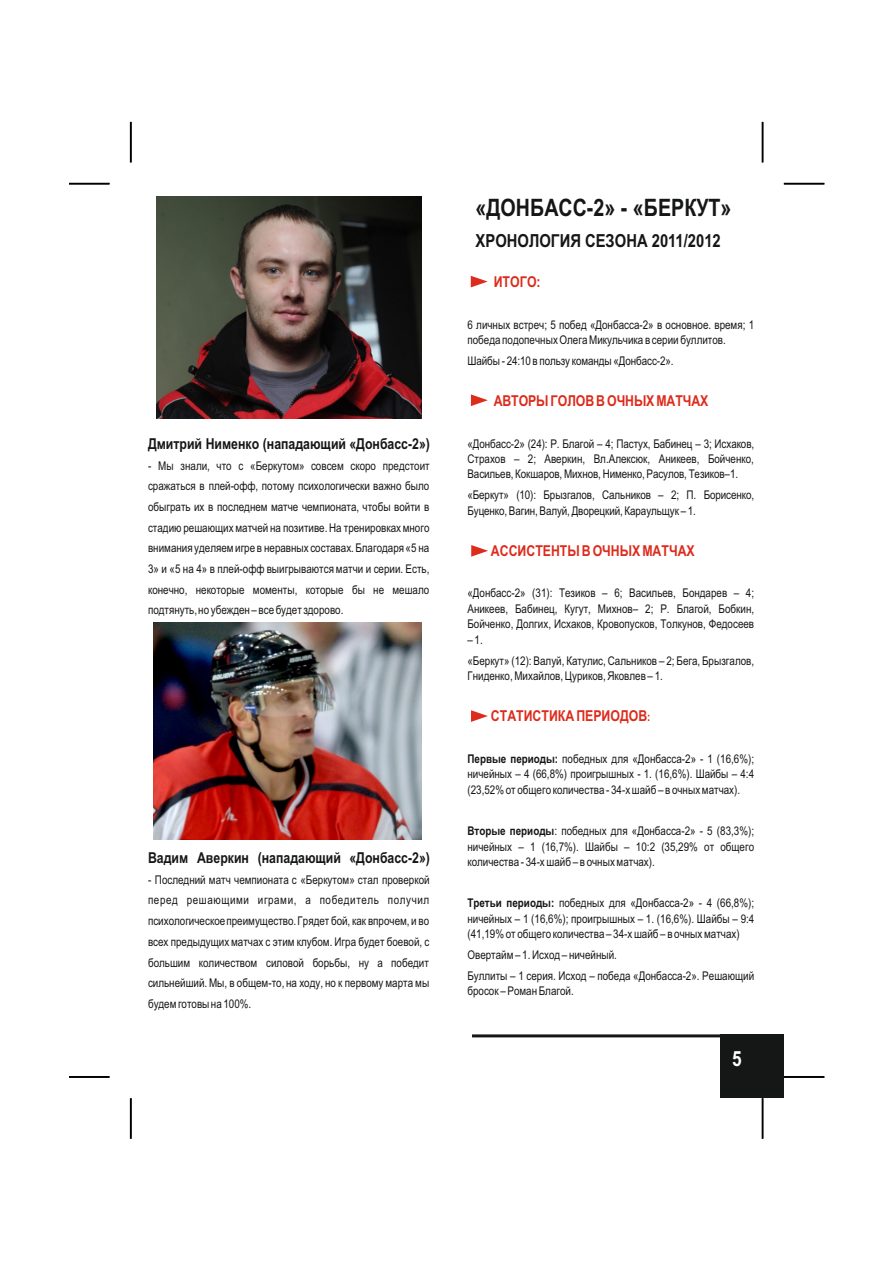
<style>
.page{position:relative;width:893px;height:1262px;background:#fff}
.page>*{position:absolute;margin:0;border:0;box-sizing:border-box;transform-origin:0 0}
.t1{font:700 24px "Arial Narrow";color:#151616}
.t2{font:700 21px "Arial Narrow";color:#fff}
.t3{font:700 18px "Arial Narrow";color:#151616}
.t4{font:700 15px "Arial Narrow";color:#151616}
.t5{font:700 15px "Arial Narrow";color:#dd2b1c}
.t6{font:12px/20.7px "Arial Narrow";color:#151616;text-align:justify}
.s1{font-size:12px}
.s2{font-weight:700}
</style>
<div class="page">
<svg style="left:471px;top:276px;width:16px;height:11px"></svg>
<svg style="left:471px;top:394px;width:17px;height:12px"></svg>
<svg style="left:471px;top:545px;width:17px;height:11px"></svg>
<svg style="left:471px;top:710px;width:17px;height:12px"></svg>
<div style="left:720px;top:1034px;width:64px;height:64px;background:#151616"></div>
<hr style="left:69px;top:183px;width:40px;height:2px;background:#000">
<hr style="left:783px;top:183px;width:41px;height:2px;background:#000">
<hr style="left:130px;top:122px;width:2px;height:40px;background:#000">
<hr style="left:130px;top:1098px;width:2px;height:40px;background:#000">
<hr style="left:761px;top:122px;width:2px;height:40px;background:#000">
<hr style="left:761px;top:1098px;width:2px;height:40px;background:#000">
<hr style="left:69px;top:1076px;width:40px;height:1px;background:#000">
<hr style="left:783px;top:1076px;width:41px;height:1px;background:#000">
<hr style="left:472px;top:1034px;width:248px;height:3px;background:#151616">
<img style="left:157px;top:197px;width:264px;height:222px">
<img style="left:153px;top:622px;width:268px;height:218px">
<p class="t4" style="left:148px;top:438px;width:283px">Дмитрий Нименко (нападающий «Донбасс-2»)</p>
<p class="t6" style="left:148px;top:456px;width:283px">- Мы знали, что с «Беркутом» совсем скоро предстоит сражаться в плей-офф, потому психологически важно было обыграть их в последнем матче чемпионата, чтобы войти в стадию решающих матчей на позитиве. На тренировках много внимания уделяем игре в неравных составах. Благодаря «5 на 3» и «5 на 4» в плей-офф выигрываются матчи и серии. Есть, конечно, некоторые моменты, которые бы не мешало подтянуть, но убежден – все будет здорово.</p>
<p class="t4" style="left:148px;top:852px;width:283px">Вадим Аверкин (нападающий «Донбасс-2»)</p>
<p class="t6" style="left:148px;top:870px;width:283px">- Последний матч чемпионата с «Беркутом» стал проверкой перед решающими играми, а победитель получил психологическое преимущество. Грядет бой, как впрочем, и во всех предыдущих матчах с этим клубом. Игра будет боевой, с большим количеством силовой борьбы, ну а победит сильнейший. Мы, в общем-то, на ходу, но к первому марта мы будем готовы на 100%.</p>
<h1 class="t1" style="left:475px;top:198px;width:257px">«ДОНБАСС-2» - «БЕРКУТ»</h1>
<h3 class="t3" style="left:475px;top:234px;width:247px">ХРОНОЛОГИЯ СЕЗОНА 2011/2012</h3>
<p class="t5" style="left:493px;top:276px;width:48px">ИТОГО:</p>
<p class="t6" style="left:467px;top:318px;width:288px;line-height:15.5px">6 личных встреч; 5 побед «Донбасса-2» в основное. время; 1 победа подопечных Олега Микульчика в серии буллитов.</p>
<p class="t6" style="left:467px;top:351px;width:207px">Шайбы - 24:10 в пользу команды «Донбасс-2».</p>
<p class="t5" style="left:493px;top:395px;width:216px">АВТОРЫ ГОЛОВ В ОЧНЫХ МАТЧАХ</p>
<p class="t6" style="left:467px;top:437px;width:288px;line-height:15.5px">«Донбасс-2» (24): Р. Благой – 4; Пастух, Бабинец – 3; Исхаков, Страхов – 2; Аверкин, Вл.Алексюк, Аникеев, Бойченко, Васильев, Кокшаров, Михнов, Нименко, Расулов, Тезиков–1.</p>
<p class="t6" style="left:467px;top:488px;width:288px;line-height:15.5px">«Беркут» (10): Брызгалов, Сальников – 2; П. Борисенко,<br>Буценко, Вагин, Валуй, Дворецкий, Караульщук – 1.</p>
<p class="t5" style="left:491px;top:545px;width:205px">АССИСТЕНТЫ В ОЧНЫХ МАТЧАХ</p>
<p class="t6" style="left:467px;top:586px;width:288px;line-height:15.5px">«Донбасс-2» (31): Тезиков – 6; Васильев, Бондарев – 4; Аникеев, Бабинец, Кугут, Михнов– 2; Р. Благой, Бобкин, Бойченко, Долгих, Исхаков, Кровопусков, Толкунов, Федосеев</p>
<p class="t6" style="left:467px;top:630px;width:288px">– 1.<br>«Беркут» (12): Валуй, Катулис, Сальников – 2; Бега, Брызгалов,</p>
<p class="t6" style="left:467px;top:666px;width:197px">Гниденко, Михайлов, Цуриков, Яковлев – 1.</p>
<p class="t5" style="left:491px;top:710px;width:161px">СТАТИСТИКА ПЕРИОДОВ<span class="s1">:</span></p>
<p class="t6" style="left:467px;top:752px;width:288px;line-height:15.5px"><span class="s2">Первые периоды:</span> победных для «Донбасса-2» - 1 (16,6%); ничейных – 4 (66,8%) проигрышных - 1. (16,6%). Шайбы – 4:4 (23,52% от общего количества - 34-х шайб – в очных матчах).</p>
<p class="t6" style="left:467px;top:824px;width:288px;line-height:15.5px"><span class="s2">Вторые периоды</span>: победных для «Донбасса-2» - 5 (83,3%); ничейных – 1 (16,7%). Шайбы – 10:2 (35,29% от общего количества - 34-х шайб – в очных матчах).</p>
<p class="t6" style="left:467px;top:896px;width:288px;line-height:15.5px"><span class="s2">Третьи периоды:</span> победных для «Донбасса-2» - 4 (66,8%); ничейных – 1 (16,6%); проигрышных – 1. (16,6%). Шайбы – 9:4 (41,19% от общего количества – 34-х шайб – в очных матчах)</p>
<p class="t6" style="left:467px;top:945px;width:288px">Овертайм – 1. Исход – ничейный.<br>Буллиты – 1 серия. Исход – победа «Донбасса-2». Решающий</p>
<p class="t6" style="left:467px;top:981px;width:108px">бросок – Роман Благой.</p>
<h2 class="t2" style="left:732px;top:1050px;width:11px">5</h2>
</div>
